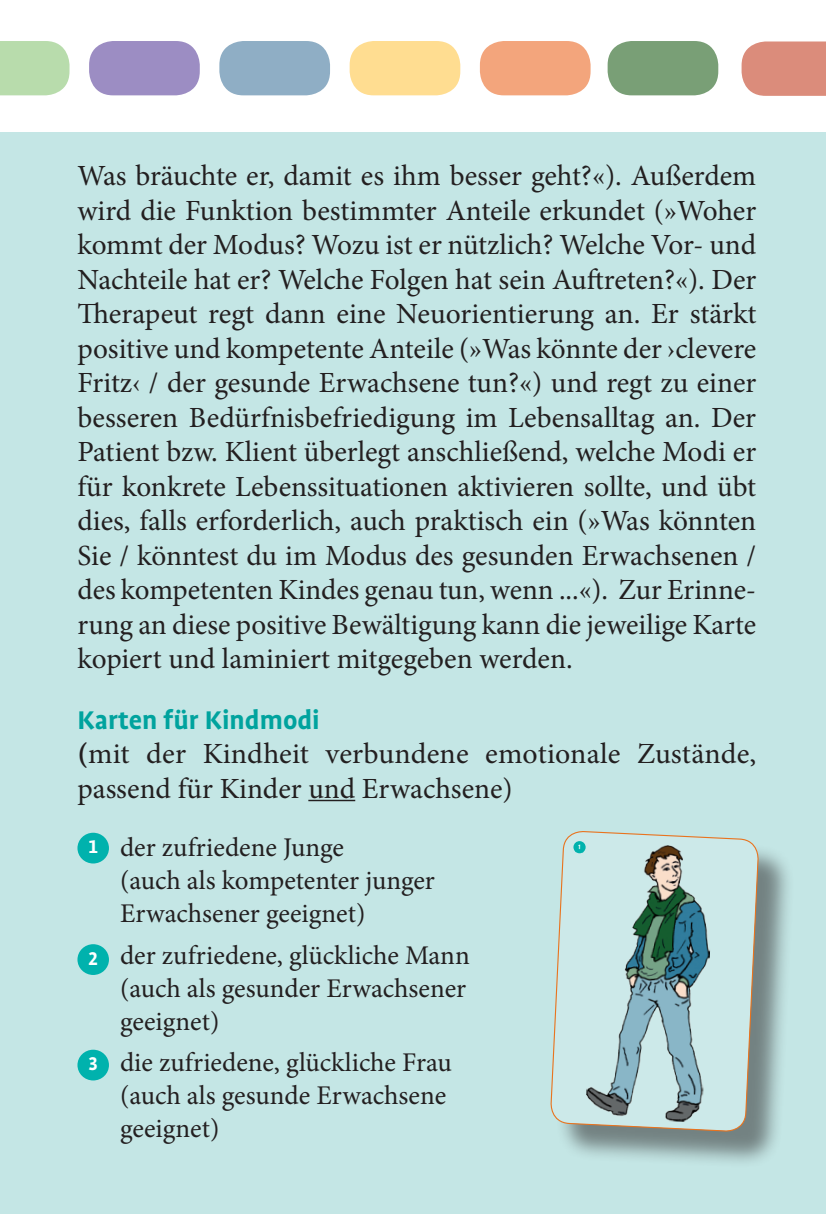
<style>
.page{position:relative;width:826px;height:1214px;background:#fff}
.page>*{position:absolute;margin:0;border:0;box-sizing:border-box;transform-origin:0 0}
.t1{font:29.4px/34.5px "Minion Pro";color:#231f20;text-align:justify}
.t2{font:700 29.4px "Profile OT";color:#00a39e}
.t3{font:27px/33px "Minion Pro";color:#231f20}
.t4{font:700 21px "Profile OT";color:#fff}
.s1{font-weight:700}
</style>
<div class="page">
<div style="left:0;top:133px;width:825px;height:1080px;background:#c4e6e5"></div>
<div style="left:479px;top:41px;width:111px;height:54px;background:#f3a57c;border-radius:24px"></div>
<div style="left:607px;top:41px;width:110px;height:54px;background:#799f76;border-radius:24px"></div>
<div style="left:349px;top:41px;width:111px;height:54px;background:#ffdd91;border-radius:24px"></div>
<div style="left:219px;top:41px;width:111px;height:54px;background:#8faec5;border-radius:24px"></div>
<div style="left:89px;top:41px;width:111px;height:54px;background:#9c8dc3;border-radius:24px"></div>
<div style="left:0;top:41px;width:69px;height:54px;background:#b8dcac"></div>
<svg style="left:741px;top:41px;width:84px;height:55px;background:#dd9384"></svg>
<hr style="left:308px;top:799px;width:47px;height:2px;background:#231f20">
<div style="left:77px;top:832px;width:32px;height:31px;background:#00b2ad;border-radius:50%"></div>
<div style="left:77px;top:944px;width:32px;height:30px;background:#00b2ad;border-radius:50%"></div>
<div style="left:77px;top:1049px;width:32px;height:31px;background:#00b2ad;border-radius:50%"></div>
<div style="left:555px;top:835px;width:239px;height:333px;background:#231f20;opacity:.5"></div>
<svg style="left:550px;top:831px;width:208px;height:300px"></svg>
<p class="t1" style="left:77px;top:159px;width:680px">Was bräuchte er, damit es ihm besser geht?«). Außerdem wird die Funktion bestimmter Anteile erkundet (»Woher kommt der Modus? Wozu ist er nützlich? Welche Vor- und Nachteile hat er? Welche Folgen hat sein Auftreten?«). Der Therapeut regt dann eine Neuorientierung an. Er stärkt positive und kompetente Anteile (»Was könnte der ›clevere Fritz‹ / der gesunde Erwachsene tun?«) und regt zu einer besseren Bedürfnisbefriedigung im Lebensalltag an. Der Patient bzw. Klient überlegt anschließend, welche Modi er für konkrete Lebenssituationen aktivieren sollte, und übt dies, falls erforderlich, auch praktisch ein (»Was könnten Sie / könntest du im Modus des gesunden Erwachsenen / des kompetenten Kindes genau tun, wenn ...«). Zur Erinne&shy;rung an diese positive Bewältigung kann die jeweilige Karte kopiert und laminiert mitgegeben werden.</p>
<p class="t2" style="left:77px;top:703px;width:244px">Karten für Kindmodi</p>
<p class="t1" style="left:77px;top:736px;width:679px"><span class="s1">(</span>mit der Kindheit verbundene emotionale Zustände, passend für Kinder und Erwachsene)</p>
<p class="t3" style="left:120px;top:831px;width:316px">der zufriedene Junge<br>(auch als kompetenter junger<br>Erwachsener geeignet)</p>
<p class="t3" style="left:120px;top:938px;width:351px">der zufriedene, glückliche Mann (auch als gesunder Erwachsener geeignet)</p>
<p class="t3" style="left:120px;top:1046px;width:333px">die zufriedene, glückliche Frau (auch als gesunde Erwachsene geeignet)</p>
<p class="t4" style="left:88px;top:835px;width:12px">1</p>
<p class="t4" style="left:88px;top:946px;width:12px">2</p>
<p class="t4" style="left:88px;top:1052px;width:12px">3</p>
</div>
